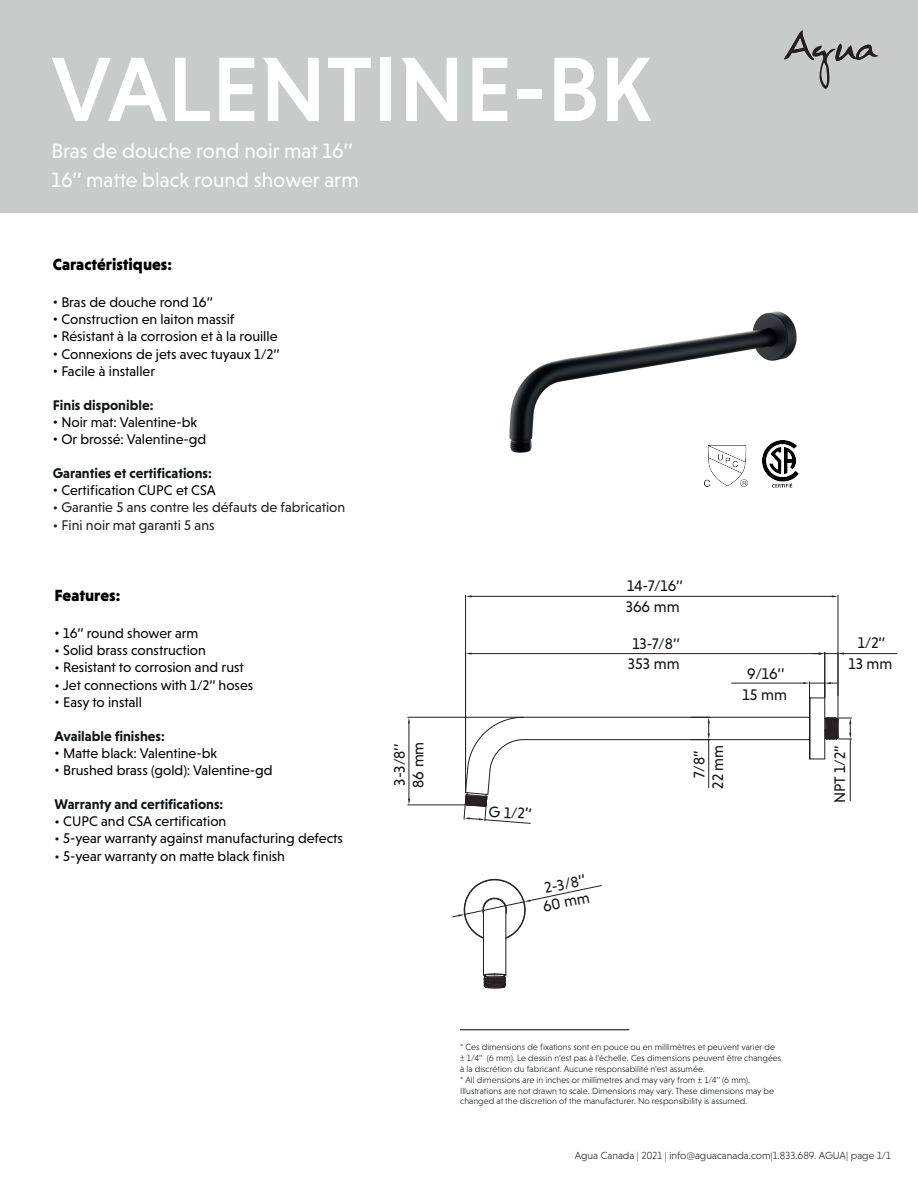
<style>
.page{position:relative;width:918px;height:1188px;background:#fff}
.page>*{position:absolute;margin:0;border:0;box-sizing:border-box;transform-origin:0 0}
.t1{font:500 93px "Niveau Grotesk";color:#fff}
.t2{font:21px/29.2px "Niveau Grotesk";color:#fff}
.t3{font:900 16.5px "Niveau Grotesk";color:#000001}
.t4{font:15.6px/21px "Niveau Grotesk";color:#111416}
.t5{font:14.25px "Niveau Grotesk";color:#000001}
.t6{font:700 14.25px "Niveau Grotesk";color:#111416}
.t7{font:14.25px "Niveau Grotesk";color:#231f20}
.t8{font:300 10.5px "Niveau Grotesk";color:#231f20}
.t9{font:300 9px/10.8px "Niveau Grotesk";color:#111416}
.s1{color:#111416}
</style>
<div class="page">
<img style="left:509px;top:311px;width:288px;height:175px">
<div style="left:0;top:0;width:918px;height:213px;background:#c9cbca"></div>
<svg style="left:784px;top:30px;width:95px;height:59px"></svg>
<hr style="left:460px;top:1030px;width:169px;height:1px;background:#000001">
<img style="left:704px;top:445px;width:43px;height:42px">
<img style="left:762px;top:441px;width:37px;height:47px">
<hr style="left:523px;top:739px;width:286px;height:1px;background:#231f20">
<hr style="left:523px;top:717px;width:286px;height:1px;background:#231f20">
<hr style="left:809px;top:698px;width:1px;height:61px;background:#231f20">
<hr style="left:810px;top:698px;width:1px;height:61px;background:#231f20">
<hr style="left:824px;top:698px;width:1px;height:61px;background:#231f20">
<hr style="left:483px;top:910px;width:1px;height:65px;background:#231f20">
<hr style="left:505px;top:910px;width:1px;height:65px;background:#231f20">
<svg style="left:809px;top:757px;width:16px;height:3px"></svg>
<svg style="left:483px;top:973px;width:24px;height:16px"></svg>
<hr style="left:408px;top:717px;width:115px;height:1px;background:#231f20">
<hr style="left:408px;top:805px;width:58px;height:1px;background:#231f20">
<hr style="left:409px;top:723px;width:1px;height:76px;background:#231f20">
<svg style="left:408px;top:717px;width:2px;height:6px"></svg>
<svg style="left:408px;top:799px;width:2px;height:6px"></svg>
<hr style="left:472px;top:653px;width:347px;height:1px;background:#231f20">
<hr style="left:838px;top:595px;width:1px;height:100px;background:#231f20">
<hr style="left:465px;top:595px;width:1px;height:174px;background:#231f20">
<hr style="left:472px;top:596px;width:360px;height:1px;background:#231f20">
<hr style="left:732px;top:683px;width:71px;height:1px;background:#231f20">
<svg style="left:803px;top:682px;width:34px;height:18px"></svg>
<svg style="left:452px;top:878px;width:150px;height:61px"></svg>
<hr style="left:850px;top:739px;width:1px;height:62px;background:#231f20">
<svg style="left:463px;top:716px;width:68px;height:108px"></svg>
<hr style="left:825px;top:652px;width:1px;height:45px;background:#231f20">
<hr style="left:838px;top:652px;width:1px;height:67px;background:#231f20">
<hr style="left:844px;top:653px;width:53px;height:1px;background:#231f20">
<svg style="left:813px;top:653px;width:31px;height:2px"></svg>
<svg style="left:824px;top:717px;width:28px;height:23px"></svg>
<hr style="left:708px;top:740px;width:1px;height:48px;background:#231f20">
<svg style="left:691px;top:717px;width:19px;height:22px"></svg>
<h1 class="t1" style="left:51px;top:36px;width:602px">VALENTINE-BK</h1>
<h2 class="t2" style="left:51px;top:136px;width:309px">Bras de douche rond noir mat 16’’<br>16’’ matte black round shower arm</h2>
<p class="t3" style="left:53px;top:255px;width:121px">Caractéristiques:</p>
<p class="t5" style="left:53px;top:294px;width:162px">• Bras de douche rond 16’’</p>
<p class="t5" style="left:53px;top:311px;width:183px">• Construction en laiton massif</p>
<p class="t5" style="left:53px;top:329px;width:226px">• Résistant à la corrosion et à la rouille</p>
<p class="t5" style="left:53px;top:346px;width:228px">• Connexions de jets avec tuyaux 1/2’’</p>
<p class="t5" style="left:53px;top:363px;width:104px">• Facile à installer</p>
<p class="t6" style="left:53px;top:397px;width:102px">Finis disponible:</p>
<p class="t5" style="left:53px;top:414px;width:146px">• Noir mat: Valentine-bk</p>
<p class="t5" style="left:53px;top:431px;width:155px">• Or brossé: Valentine-gd</p>
<p class="t6" style="left:53px;top:465px;width:161px">Garanties et certifications:</p>
<p class="t5" style="left:53px;top:482px;width:164px">• Certification CUPC et CSA</p>
<p class="t7" style="left:53px;top:500px;width:294px">• Garantie 5 ans contre les défauts de fabrication</p>
<p class="t7" style="left:53px;top:517px;width:163px">• Fini noir mat garanti 5 ans</p>
<p class="t3" style="left:55px;top:586px;width:67px">Features:</p>
<p class="t5" style="left:55px;top:625px;width:145px">• 16’’ round shower arm</p>
<p class="t5" style="left:55px;top:642px;width:153px">• Solid brass construction</p>
<p class="t5" style="left:55px;top:660px;width:191px">• Resistant to corrosion and rust</p>
<p class="t5" style="left:55px;top:677px;width:200px">• Jet connections with 1/2’’ hoses</p>
<p class="t5" style="left:55px;top:694px;width:89px">• Easy to install</p>
<p class="t6" style="left:55px;top:728px;width:112px">Available finishes:</p>
<p class="t5" style="left:55px;top:745px;width:164px">• Matte black: Valentine-bk</p>
<p class="t5" style="left:55px;top:762px;width:220px">• Brushed brass (gold): Valentine-gd</p>
<p class="t6" style="left:55px;top:796px;width:170px">Warranty and certifications:</p>
<p class="t5" style="left:55px;top:813px;width:173px">• CUPC and CSA certification</p>
<p class="t5" style="left:55px;top:831px;width:290px"><span class="s1">•</span> 5-year warranty against manufacturing defects</p>
<p class="t5" style="left:55px;top:848px;width:232px"><span class="s1">•</span> 5-year warranty on matte black finish</p>
<p class="t4" style="left:626px;top:575px;width:59px">14-7/16’’<br>366 mm</p>
<p class="t4" style="left:628px;top:633px;width:53px">13-7/8’’<br>353 mm</p>
<p class="t4" style="left:743px;top:663px;width:46px;line-height:20.5px">9/16’’<br>15 mm</p>
<p class="t4" style="left:849px;top:633px;width:45px;line-height:20.5px;text-align:center">1/2’’<br>13 mm</p>
<p class="t4" style="left:390px;top:788px;width:48px;line-height:18.8px;rotate:-90deg">3-3/8’’<br>86 mm</p>
<p class="t4" style="left:690px;top:789px;width:45px;line-height:18.8px;text-align:center;rotate:-90deg">7/8’’<br>22 mm</p>
<p class="t4" style="left:829px;top:803px;width:59px;rotate:-90deg">NPT 1/2’’</p>
<p class="t4" style="left:489px;top:801px;width:44px;rotate:2deg">G 1/2’’</p>
<p class="t4" style="left:538px;top:880px;width:49px;line-height:17.7px;text-align:center;rotate:-12deg">2-3/8’’<br>60 mm</p>
<p class="t9" style="left:460px;top:1042px;width:323px">* Ces dimensions de fixations sont en pouce ou en millimètres et peuvent varier de ± 1/4’’ (6 mm). Le dessin n’est pas à l’échelle. Ces dimensions peuvent être changées à la discrétion du fabricant. Aucune responsabilité n'est assumée.<br>* All dimensions are in inches or millimetres and may vary from ± 1/4’’ (6 mm).<br>Illustrations are not drawn to scale. Dimensions may vary. These dimensions may be changed at the discretion of the manufacturer. No responsibility is assumed.</p>
<p class="t8" style="left:575px;top:1150px;width:317px">Agua Canada | 2021 | info@aguacanada.com|1.833.689. AGUA| page 1/1</p>
</div>
